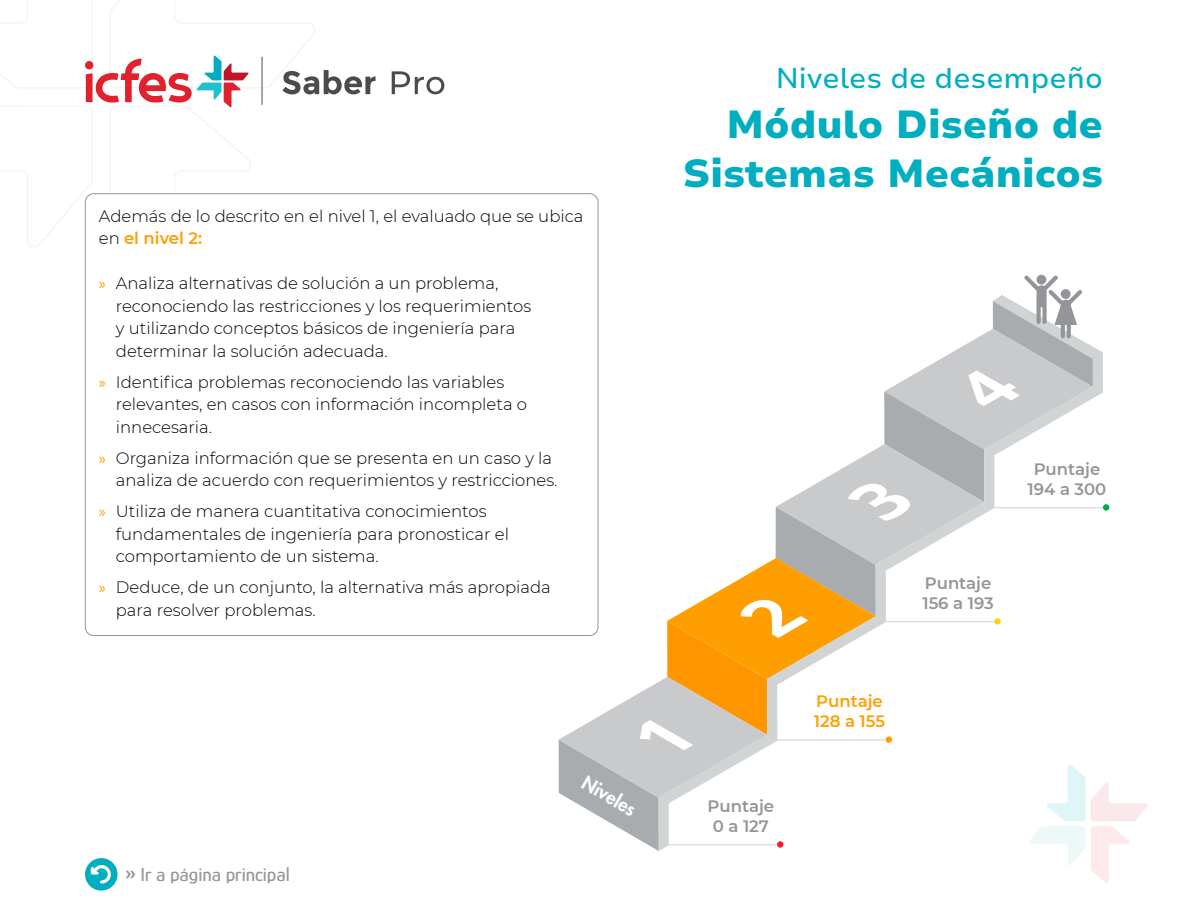
<style>
.page{position:relative;width:1188px;height:918px;background:#fff}
.page>*{position:absolute;margin:0;border:0;box-sizing:border-box;transform-origin:0 0}
.t1{font:900 39px/49.5px "Nunito Sans 7 pt";color:#00aec0;text-align:right}
.t2{font:500 28.5px "Nunito Sans 7 pt";color:#00aec0}
.t3{font:500 19.5px "Glory";color:#939599}
.t4{font:800 18.6px "Futura Std";color:#fff}
.Descriptores{font:300 16.5px/22.5px "Montserrat";color:#000}
.t5{font:600 16.5px/19.8px "Montserrat";color:#939599;text-align:center}
.t6{font:600 16.5px/19.8px "Montserrat";color:#ff9e00}
.s1{font-weight:600;color:#ff9e00}
.s2{font-family:"Myriad Pro";font-weight:400;color:#ff9e00}
.s3{font-weight:700}
</style>
<div class="page">
<div style="left:85px;top:858px;width:33px;height:33px;background:#00aec0;border-radius:50%"></div>
<svg style="left:90px;top:865px;width:24px;height:20px"></svg>
<svg style="left:392px;top:71px;width:52px;height:23px"></svg>
<svg style="left:0;top:0;width:376px;height:312px"></svg>
<svg style="left:559px;top:275px;width:589px;height:608px"></svg>
<div style="left:85px;top:194px;width:513px;height:442px;background:#fff;border-radius:9px"></div>
<p class="Descriptores" style="left:99px;top:204px;width:486px">Además de lo descrito en el nivel 1, el evaluado que se ubica en <span class="s1">el nivel 2:</span></p>
<p class="Descriptores" style="left:116px;top:272px;width:417px;text-indent:-17px"><span class="s2">»</span> Analiza alternativas de solución a un problema, reconociendo las restricciones y los requerimientos y utilizando conceptos básicos de ingeniería para determinar la solución adecuada.</p>
<p class="Descriptores" style="left:116px;top:370px;width:413px;text-indent:-17px"><span class="s2">»</span> Identifica problemas reconociendo las variables relevantes, en casos con información incompleta o innecesaria.</p>
<p class="Descriptores" style="left:116px;top:446px;width:443px;text-indent:-17px"><span class="s2">»</span> Organiza información que se presenta en un caso y la analiza de acuerdo con requerimientos y restricciones.</p>
<p class="Descriptores" style="left:116px;top:500px;width:395px;text-indent:-17px"><span class="s2">»</span> Utiliza de manera cuantitativa conocimientos fundamentales de ingeniería para pronosticar el comportamiento de un sistema.</p>
<p class="Descriptores" style="left:116px;top:576px;width:437px;text-indent:-17px"><span class="s2">»</span> Deduce, de un conjunto, la alternativa más apropiada para resolver problemas.</p>
<p class="t3" style="left:125px;top:862px;width:167px"><span class="s3">»</span> Ir a página principal</p>
<p class="t4" style="left:590px;top:771px;width:60px;rotate:30deg">Niveles</p>
<h2 class="t2" style="left:776px;top:58px;width:329px">Niveles de desempeño</h2>
<h1 class="t1" style="left:683px;top:98px;width:422px">Módulo Diseño de<br>Sistemas Mecánicos</h1>
<p class="t5" style="left:708px;top:796px;width:68px">Puntaje<br>0 a 127</p>
<p class="t6" style="left:814px;top:691px;width:73px">Puntaje<br>128 a 155</p>
<p class="t5" style="left:922px;top:573px;width:73px;text-align:left">Puntaje<br>156 a 193</p>
<p class="t5" style="left:1028px;top:459px;width:80px">Puntaje<br>194 a 300</p>
</div>
